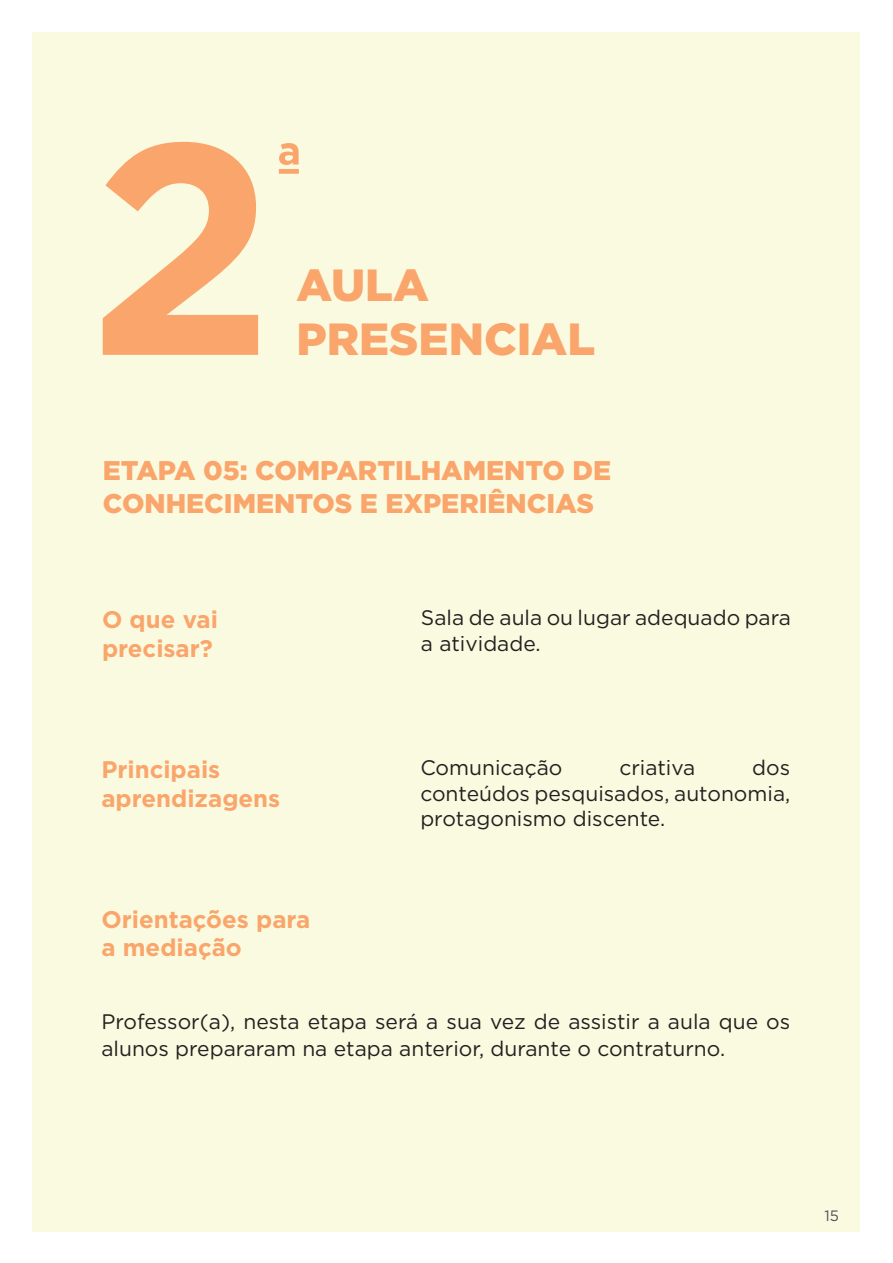
<style>
.page{position:relative;width:893px;height:1263px;background:#fff}
.page>*{position:absolute;margin:0;border:0;box-sizing:border-box;transform-origin:0 0}
.t1{font:700 300px "Gotham";color:#f9a56b}
.t2{font:700 72px "Gotham";color:#f9a56b}
.t3{font:900 45px "Gotham";color:#f9a56b}
.t4{font:900 27px "Gotham";color:#f9a56b}
.t5{font:700 24px "Gotham";color:#f9a56b}
.t6{font:21px/25.2px "Gotham";color:#231f20}
.t7{font:15px "Gotham";color:#505254}
</style>
<div class="page">
<div style="left:0;top:32px;width:860px;height:1199px;background:#f9fadf"></div>
<div style="left:0;top:2px;width:31px;height:1261px;background:#fff"></div>
<p class="t1" style="left:88px;top:50px;width:188px">2</p>
<p class="t2" style="left:275px;top:120px;width:30px">ª</p>
<p class="t3" style="left:297px;top:254px;width:134px">AULA</p>
<p class="t3" style="left:297px;top:308px;width:300px">PRESENCIAL</p>
<p class="t4" style="left:103px;top:452px;width:510px">ETAPA 05: COMPARTILHAMENTO DE</p>
<p class="t4" style="left:103px;top:485px;width:493px">CONHECIMENTOS E EXPERIÊNCIAS</p>
<p class="t5" style="left:102px;top:603px;width:117px">O que vai</p>
<p class="t5" style="left:102px;top:632px;width:112px">precisar?</p>
<p class="t5" style="left:101px;top:753px;width:120px">Principais</p>
<p class="t5" style="left:101px;top:782px;width:180px">aprendizagens</p>
<p class="t5" style="left:101px;top:903px;width:210px">Orientações para</p>
<p class="t5" style="left:101px;top:932px;width:142px">a mediação</p>
<p class="t6" style="left:421px;top:605px;width:371px">Sala de aula ou lugar adequado para a atividade.</p>
<p class="t6" style="left:420px;top:755px;width:371px;text-align:justify;text-indent:332px">dos conteúdos pesquisados, autonomia, protagonismo discente.</p>
<p class="t6" style="left:420px;top:755px;width:144px">Comunicação</p>
<p class="t6" style="left:619px;top:755px;width:78px">criativa</p>
<p class="t6" style="left:101px;top:1007px;width:690px;line-height:27px">Professor(a), nesta etapa será a sua vez de assistir a aula que os alunos prepararam na etapa anterior, durante o contraturno.</p>
<p class="t7" style="left:824px;top:1206px;width:16px">15</p>
</div>
